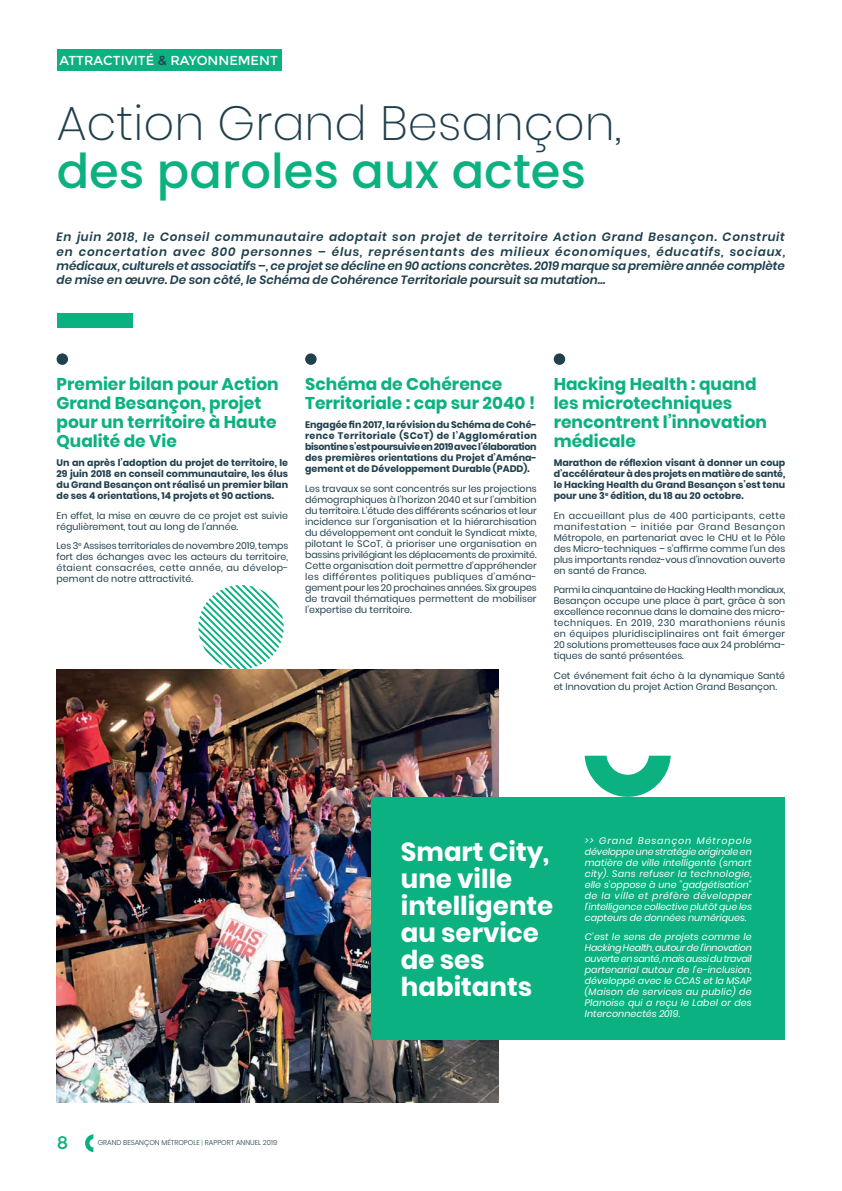
<style>
.page{position:relative;width:842px;height:1191px;background:#fff}
.page>*{position:absolute;margin:0;border:0;box-sizing:border-box;transform-origin:0 0}
.t1{font:200 48px "Poppins";color:#20404d}
.t2{font:500 48px "Poppins";color:#0bb180}
.t3{font:700 26px/27px "Poppins";color:#fff}
.t4{font:18px "Montserrat";color:#0bb180}
.t5{font:700 17px/19px "Poppins";color:#0bb180}
.t6{font:13px "Montserrat";color:#fff}
.t7{font:italic 600 12px/14.4px "Poppins";color:#20404d;text-align:justify}
.t8{font:9.5px/11px "Poppins";color:#20404d;text-align:justify}
.t9{font:700 9.5px/11px "Poppins";color:#20404d;text-align:justify}
.t10{font:italic 9.5px/11px "Poppins";color:#fff;text-align:justify}
.t11{font:300 7px "Poppins";color:#20404d}
.s1{color:#20404d}
.s2{color:#0bb180}
</style>
<div class="page">
<img style="left:57px;top:669px;width:442px;height:433px">
<div style="left:57px;top:353px;width:11px;height:12px;background:#20404d;border-radius:50%"></div>
<div style="left:305px;top:353px;width:12px;height:12px;background:#20404d;border-radius:50%"></div>
<div style="left:554px;top:353px;width:11px;height:12px;background:#20404d;border-radius:50%"></div>
<div style="left:371px;top:797px;width:414px;height:242px;background:#0bb180"></div>
<svg style="left:198px;top:585px;width:86px;height:84px"></svg>
<div style="left:57px;top:313px;width:76px;height:14px;background:#0bb180"></div>
<svg style="left:585px;top:755px;width:86px;height:42px"></svg>
<div style="left:57px;top:49px;width:224px;height:22px;background:#0bb180"></div>
<svg style="left:85px;top:1134px;width:8px;height:18px"></svg>
<h3 class="t6" style="left:60px;top:53px;width:220px">ATTRACTIVITÉ <span class="s1">&amp;</span> RAYONNEMENT</h3>
<h1 class="t1" style="left:57px;top:95px;width:566px">Action Grand Besançon,</h1>
<h1 class="t2" style="left:57px;top:143px;width:531px">des paroles aux actes</h1>
<p class="t7" style="left:57px;top:230px;width:730px">En juin 2018, le Conseil communautaire adoptait son projet de territoire Action Grand Besançon. Construit en concertation avec 800 personnes – élus, représentants des milieux économiques, éducatifs, sociaux, médicaux, culturels et associatifs –, ce projet se décline en 90 actions concrètes. 2019 marque sa première année complète de mise en œuvre. De son côté, le Schéma de Cohérence Territoriale poursuit sa mutation…</p>
<h3 class="t5" style="left:57px;top:374px;width:224px">Premier bilan pour Action<br>Grand Besançon, projet pour un territoire à Haute<br>Qualité de Vie</h3>
<p class="t9" style="left:57px;top:457px;width:233px">Un an après l’adoption du projet de territoire, le 29 juin 2018 en conseil communautaire, les élus du Grand Besançon ont réalisé un premier bilan de ses 4 orientations, 14 projets et 90 actions.</p>
<p class="t8" style="left:57px;top:510px;width:233px">En effet, la mise en œuvre de ce projet est suivie régulièrement, tout au long de l’année.</p>
<p class="t8" style="left:57px;top:540px;width:233px">Les 3<sup>e</sup> Assises territoriales de novembre 2019, temps fort des échanges avec les acteurs du territoire, étaient consacrées, cette année, au dévelop&shy;pement de notre attractivité.</p>
<h3 class="t5" style="left:305px;top:374px;width:232px">Schéma de Cohérence<br>Territoriale : cap sur 2040 !</h3>
<p class="t9" style="left:305px;top:419px;width:233px">Engagée fin 2017, la révision du Schéma de Cohé&shy;rence Territoriale (SCoT) de l’Agglomération bisontine s’est poursuivie en 2019 avec l’élaboration des premières orientations du Projet d’Aména&shy;gement et de Développement Durable (PADD).</p>
<p class="t8" style="left:305px;top:483px;width:233px">Les travaux se sont concentrés sur les projections démographiques à l’horizon 2040 et sur l’ambition du territoire. L’étude des différents scénarios et leur incidence sur l’organisation et la hiérarchisation du développement ont conduit le Syndicat mixte, pilotant le SCoT, à prioriser une organisation en bassins privilégiant les déplacements de proximité.<br>Cette organisation doit permettre d’appréhender les différentes politiques publiques d’aména&shy;gement pour les 20 prochaines années. Six groupes de travail thématiques permettent de mobiliser l’expertise du territoire.</p>
<h3 class="t5" style="left:554px;top:374px;width:215px">Hacking Health : quand les microtechniques rencontrent l’innovation médicale</h3>
<p class="t9" style="left:554px;top:457px;width:233px">Marathon de réflexion visant à donner un coup d’accélérateur à des projets en matière de santé, le Hacking Health du Grand Besançon s’est tenu pour une 3<sup>e</sup> édition, du 18 au 20 octobre.</p>
<p class="t8" style="left:554px;top:510px;width:233px">En accueillant plus de 400 participants, cette manifestation – initiée par Grand Besançon Métropole, en partenariat avec le CHU et le Pôle des Micro-techniques – s’affirme comme l’un des plus importants rendez-vous d’innovation ouverte en santé de France.</p>
<p class="t8" style="left:554px;top:584px;width:233px">Parmi la cinquantaine de Hacking Health mondiaux, Besançon occupe une place à part, grâce à son excellence reconnue dans le domaine des micro&shy;techniques. En 2019, 230 marathoniens réunis en équipes pluridisciplinaires ont fait émerger 20 solutions prometteuses face aux 24 probléma&shy;tiques de santé présentées.</p>
<p class="t8" style="left:554px;top:670px;width:233px">Cet événement fait écho à la dynamique Santé et Innovation du projet Action Grand Besançon.</p>
<h3 class="t4" style="left:57px;top:1132px;width:13px">8</h3>
<p class="t11" style="left:98px;top:1138px;width:181px">GRAND BESANÇON MÉTROPOLE <span class="s2">|</span> RAPPORT ANNUEL 2019</p>
<h2 class="t3" style="left:401px;top:838px;width:154px">Smart City, une ville intelligente au service de ses habitants</h2>
<p class="t10" style="left:585px;top:835px;width:169px">&gt;&gt; Grand Besançon Métropole développe une stratégie originale en matière de ville intelligente (smart city). Sans refuser la technologie, elle s’oppose à une "gadgétisation" de la ville et préfère développer l’intelligence collective plutôt que les capteurs de données numériques.</p>
<p class="t10" style="left:585px;top:931px;width:168px">C’est le sens de projets comme le Hacking Health, autour de l’innovation ouverte en santé, mais aussi du travail partenarial autour de l’e-inclusion, développé avec le CCAS et la MSAP (Maison de services au public) de Planoise qui a reçu le Label or des Interconnectés 2019.</p>
</div>
